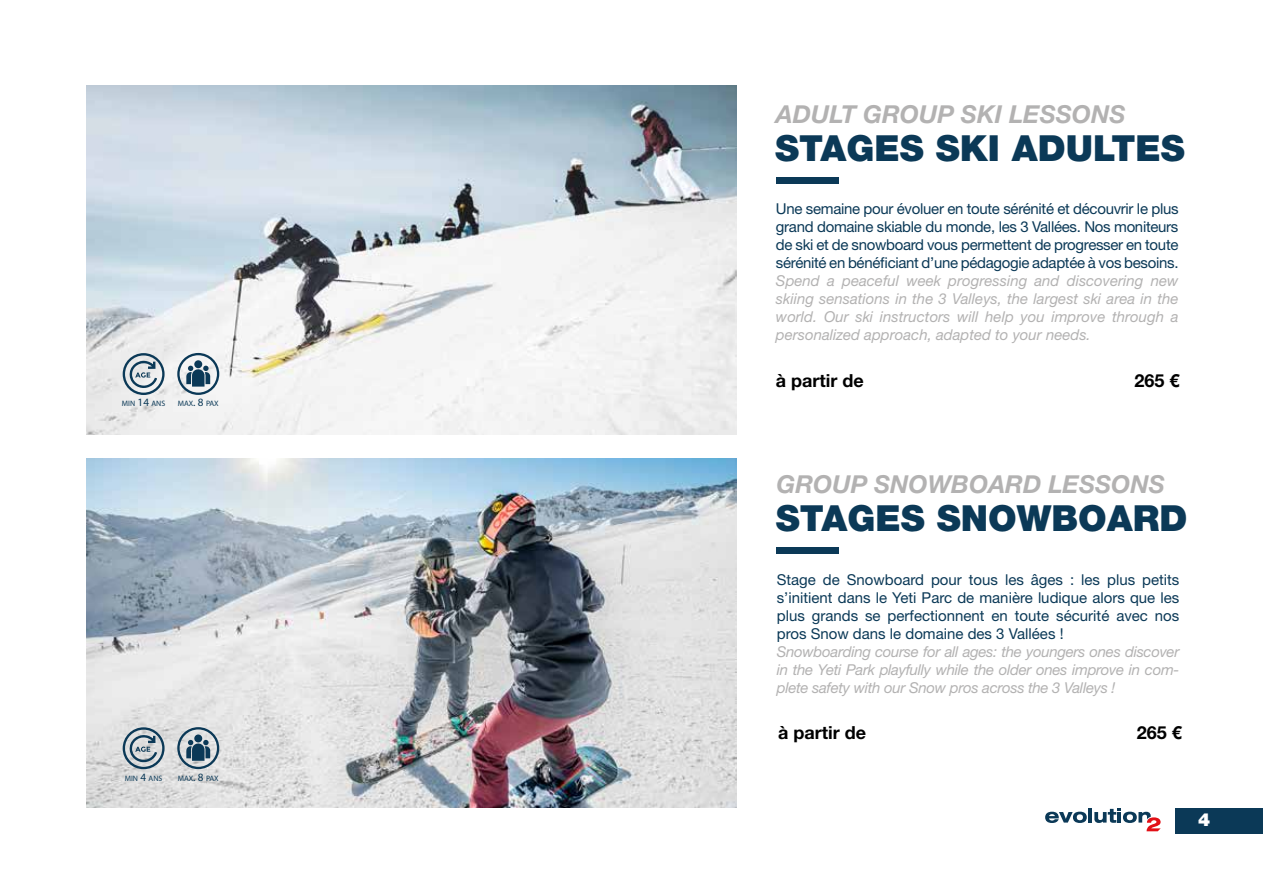
<style>
.page{position:relative;width:1263px;height:893px;background:#fff}
.page>*{position:absolute;margin:0;border:0;box-sizing:border-box;transform-origin:0 0}
.t1{font:900 36px "Helvetica Neue LT Std";color:#0b3957}
.t2{font:italic 700 24.75px "Helvetica Neue LT Std";color:#b3b2b2}
.t3{font:700 18px "Helvetica Neue LT Std";color:#000}
.t4{font:900 18px "Helvetica Neue LT Std";color:#fff}
.t5{font:15px/18px "Helvetica Neue LT Std";letter-spacing:-.02em;color:#0b3957;text-align:justify}
.t6{font:italic 15px/18px "Helvetica Neue LT Std";letter-spacing:-.01em;color:#b3b2b2;text-align:justify}
.t7{font:7.8px "Myriad Pro";letter-spacing:-.005em;color:#0b3957}
.s1{font-size:11.25px}
</style>
<div class="page">
<div style="left:1176px;top:808px;width:87px;height:26px;background:#0b3957"></div>
<hr style="left:1088px;top:808px;width:4px;height:15px;background:#0b3957">
<svg style="left:1045px;top:812px;width:42px;height:11px"></svg>
<svg style="left:1094px;top:808px;width:67px;height:23px"></svg>
<img style="left:87px;top:458px;width:649px;height:349px">
<img style="left:87px;top:85px;width:649px;height:349px">
<div style="left:776px;top:177px;width:62px;height:6px;background:#0b3957"></div>
<div style="left:177px;top:727px;width:42px;height:42px;border:2px solid #0b3957;border-radius:50%"></div>
<svg style="left:186px;top:740px;width:24px;height:21px"></svg>
<div style="left:194px;top:734px;width:8px;height:8px;background:#0b3957;border-radius:50%"></div>
<div style="left:123px;top:727px;width:42px;height:42px;border:2px solid #0b3957;border-radius:50%"></div>
<svg style="left:129px;top:735px;width:28px;height:28px"></svg>
<div style="left:177px;top:353px;width:42px;height:42px;border:2px solid #0b3957;border-radius:50%"></div>
<svg style="left:186px;top:366px;width:24px;height:21px"></svg>
<div style="left:194px;top:360px;width:8px;height:8px;background:#0b3957;border-radius:50%"></div>
<div style="left:123px;top:353px;width:42px;height:42px;border:2px solid #0b3957;border-radius:50%"></div>
<svg style="left:129px;top:361px;width:28px;height:27px"></svg>
<div style="left:777px;top:547px;width:62px;height:7px;background:#0b3957"></div>
<p class="t7" style="left:122px;top:399px;width:45px">MIN <span class="s1">14</span> ANS</p>
<p class="t7" style="left:178px;top:399px;width:42px">MAX<span class="s1">. 8</span> PAX</p>
<p class="t7" style="left:125px;top:773px;width:39px">MIN <span class="s1">4</span> ANS</p>
<p class="t7" style="left:178px;top:773px;width:42px">MAX<span class="s1">. 8</span> PAX</p>
<h2 class="t2" style="left:776px;top:99px;width:351px">ADULT GROUP SKI LESSONS</h2>
<h1 class="t1" style="left:775px;top:126px;width:411px">STAGES SKI ADULTES</h1>
<p class="t5" style="left:776px;top:200px;width:404px">Une semaine pour évoluer en toute sérénité et découvrir le plus grand domaine skiable du monde, les 3 Vallées. Nos moniteurs de ski et de snowboard vous permettent de progresser en toute sérénité en bénéficiant d’une pédagogie adaptée à vos besoins.</p>
<p class="t6" style="left:776px;top:272px;width:404px">Spend a peaceful week progressing and discovering new skiing sensations in the 3 Valleys, the largest ski area in the world. Our ski instructors will help you improve through a personalized approach, adapted to your needs.</p>
<p class="t3" style="left:776px;top:369px;width:89px">à partir de</p>
<p class="t3" style="left:1134px;top:369px;width:47px">265 €</p>
<h2 class="t2" style="left:776px;top:469px;width:390px">GROUP SNOWBOARD LESSONS</h2>
<h1 class="t1" style="left:776px;top:497px;width:413px">STAGES SNOWBOARD</h1>
<p class="t5" style="left:777px;top:570px;width:404px">Stage de Snowboard pour tous les âges : les plus petits s’initient dans le Yeti Parc de manière ludique alors que les plus grands se perfectionnent en toute sécurité avec nos pros Snow dans le domaine des 3 Vallées !</p>
<p class="t6" style="left:777px;top:642px;width:404px">Snowboarding course for all ages: the youngers ones discover in the Yeti Park playfully while the older ones improve in com&shy;plete safety with our Snow pros across the 3 Valleys !</p>
<p class="t3" style="left:778px;top:721px;width:89px">à partir de</p>
<p class="t3" style="left:1137px;top:721px;width:47px">265 €</p>
<p class="t4" style="left:1198px;top:809px;width:14px">4</p>
</div>
